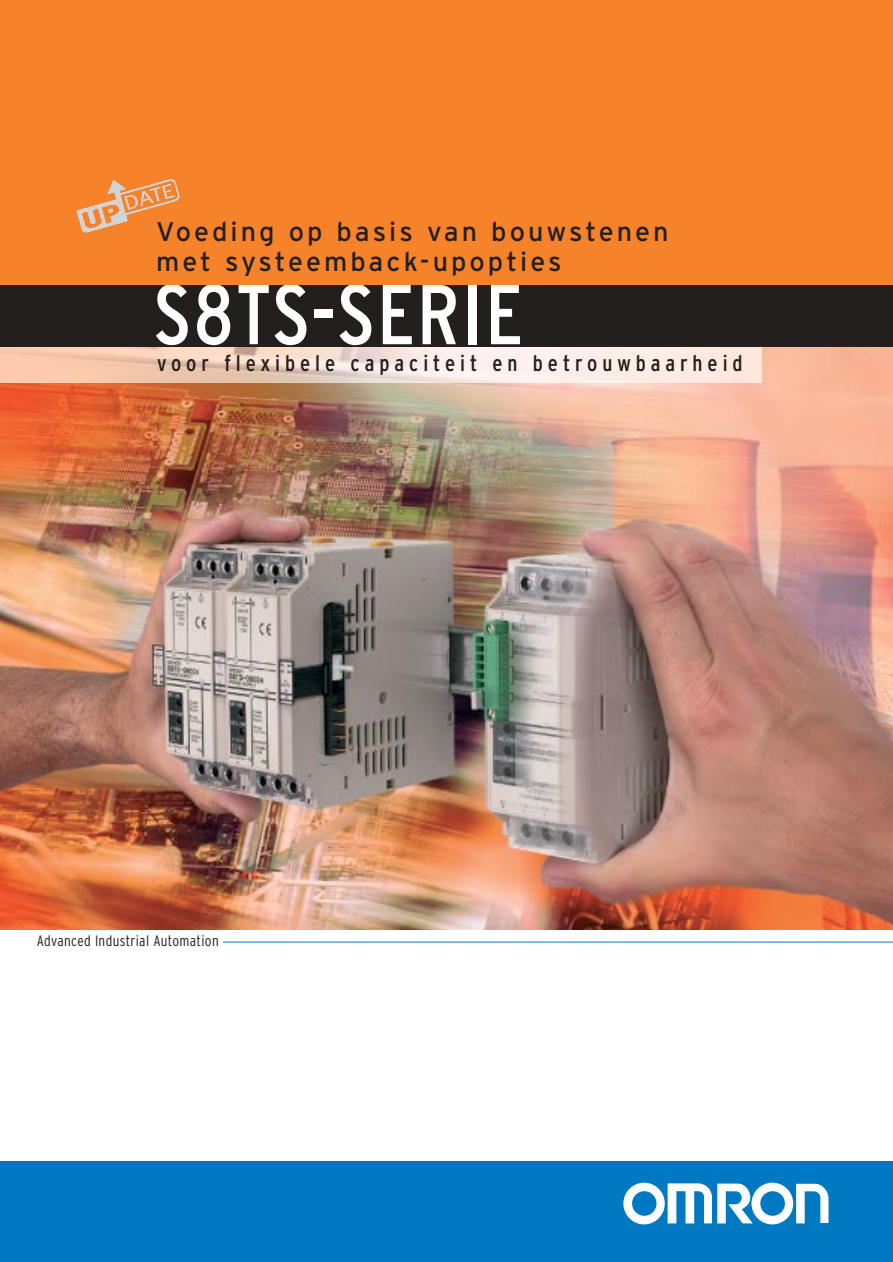
<style>
.page{position:relative;width:893px;height:1262px;background:#fff}
.page>*{position:absolute;margin:0;border:0;box-sizing:border-box;transform-origin:0 0}
.t1{font:condensed 84.6px "Interstate";letter-spacing:.025em;color:#fff}
.t2{font:27px/30px "Interstate";letter-spacing:.11em;color:#231f1f}
.t3{font:condensed 22.5px "Interstate";letter-spacing:.22em;color:#231f1f}
.t4{font:300 condensed 15px "Interstate";letter-spacing:.025em;color:#231f1f}
</style>
<div class="page">
<div style="left:1px;top:285px;width:891px;height:64px;background:#231f1f"></div>
<img style="left:1px;top:348px;width:891px;height:581px">
<img style="left:1px;top:348px;width:760px;height:35px">
<div style="left:1px;top:0;width:891px;height:285px;background:#f68229"></div>
<hr style="left:1px;top:941px;width:891px;height:1px;background:#0079c2">
<div style="left:0;top:1161px;width:892px;height:100px;background:#0079c2"></div>
<svg style="left:623px;top:1182px;width:205px;height:42px"></svg>
<div style="left:1px;top:932px;width:221px;height:19px;background:#fff"></div>
<svg style="left:76px;top:179px;width:104px;height:54px"></svg>
<p class="t2" style="left:156px;top:219px;width:514px">Voeding op basis van bouwstenen met systeemback-upopties</p>
<h1 class="t1" style="left:154px;top:283px;width:370px">S8TS-SERIE</h1>
<p class="t3" style="left:157px;top:355px;width:587px">voor flexibele capaciteit en betrouwbaarheid</p>
<p class="t4" style="left:37px;top:935px;width:183px">Advanced Industrial Automation</p>
</div>
